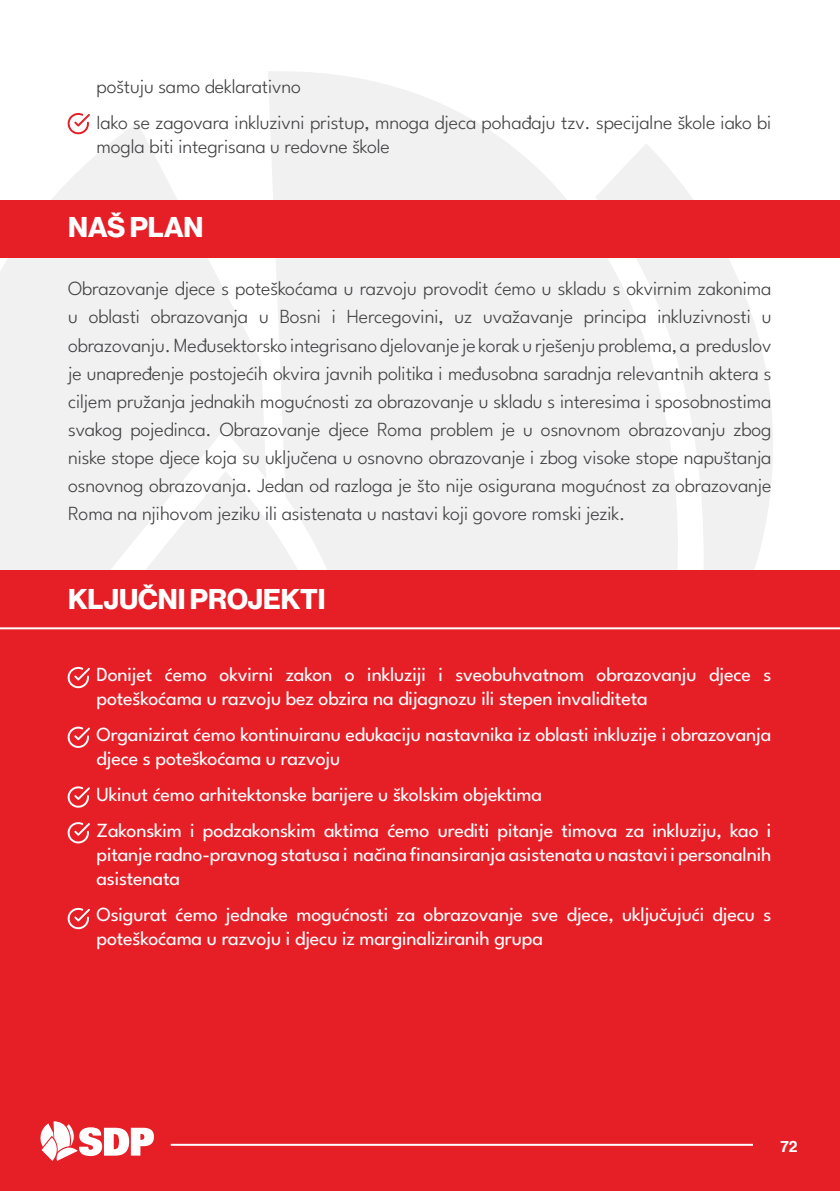
<style>
.page{position:relative;width:840px;height:1191px;background:#fff}
.page>*{position:absolute;margin:0;border:0;box-sizing:border-box;transform-origin:0 0}
.t1{font:700 28px "Neue Haas Display";color:#fff}
.t2{font:300 20px/28px "League Spartan";letter-spacing:-.01em;color:#414042}
.t3{font:20px/24px "League Spartan";letter-spacing:-.01em;color:#fff}
.t4{font:16px "Neue Haas Display Mediu";color:#fff}
</style>
<div class="page">
<svg style="left:0;top:71px;width:773px;height:499px;fill:#f1f1f2"></svg>
<div style="left:0;top:200px;width:839px;height:58px;background:#e61e26"></div>
<div style="left:0;top:570px;width:839px;height:58px;background:#e61e26"></div>
<div style="left:0;top:627px;width:839px;height:564px;background:#e61e26"></div>
<svg style="left:68px;top:667px;width:22px;height:21px"></svg>
<svg style="left:68px;top:726px;width:22px;height:22px"></svg>
<svg style="left:68px;top:786px;width:22px;height:21px"></svg>
<svg style="left:68px;top:822px;width:22px;height:21px"></svg>
<svg style="left:68px;top:908px;width:22px;height:21px"></svg>
<svg style="left:40px;top:1121px;width:114px;height:39px"></svg>
<hr style="left:171px;top:1143px;width:581px;height:2px;background:#fff">
<svg style="left:68px;top:113px;width:22px;height:21px"></svg>
<p class="t2" style="left:96px;top:67px;width:676px;line-height:36px">poštuju samo deklarativno<br>Iako se zagovara inkluzivni pristup, mnoga djeca pohađaju tzv. specijalne škole iako bi</p>
<p class="t2" style="left:96px;top:131px;width:295px">mogla biti integrisana u redovne škole</p>
<h1 class="t1" style="left:68px;top:211px;width:137px">NAŠ PLAN</h1>
<p class="t2" style="left:68px;top:273px;width:704px;text-align:justify">Obrazovanje djece s poteškoćama u razvoju provodit ćemo u skladu s okvirnim zakonima u oblasti obrazovanja u Bosni i Hercegovini, uz uvažavanje principa inkluzivnosti u obrazovanju. Međusektorsko integrisano djelovanje je korak u rješenju problema, a preduslov je unapređenje postojećih okvira javnih politika i međusobna saradnja relevantnih aktera s ciljem pružanja jednakih mogućnosti za obrazovanje u skladu s interesima i sposobnostima svakog pojedinca. Obrazovanje djece Roma problem je u osnovnom obrazovanju zbog niske stope djece koja su uključena u osnovno obrazovanje i zbog visoke stope napuštanja osnovnog obrazovanja. Jedan od razloga je što nije osigurana mogućnost za obrazovanje Roma na njihovom jeziku ili asistenata u nastavi koji govore romski jezik.</p>
<h1 class="t1" style="left:68px;top:583px;width:259px">KLJUČNI PROJEKTI</h1>
<p class="t3" style="left:96px;top:661px;width:676px">Donijet ćemo okvirni zakon o inkluziji i sveobuhvatnom obrazovanju djece s poteškoćama u razvoju bez obzira na dijagnozu ili stepen invaliditeta</p>
<p class="t3" style="left:96px;top:721px;width:676px">Organizirat ćemo kontinuiranu edukaciju nastavnika iz oblasti inkluzije i obrazovanja djece s poteškoćama u razvoju</p>
<p class="t3" style="left:96px;top:775px;width:676px;line-height:36px">Ukinut ćemo arhitektonske barijere u školskim objektima<br>Zakonskim i podzakonskim aktima ćemo urediti pitanje timova za inkluziju, kao i</p>
<p class="t3" style="left:96px;top:841px;width:676px">pitanje radno-pravnog statusa i načina finansiranja asistenata u nastavi i personalnih asistenata</p>
<p class="t3" style="left:96px;top:901px;width:676px">Osigurat ćemo jednake mogućnosti za obrazovanje sve djece, uključujući djecu s poteškoćama u razvoju i djecu iz marginaliziranih grupa</p>
<p class="t4" style="left:780px;top:1136px;width:19px">72</p>
</div>
